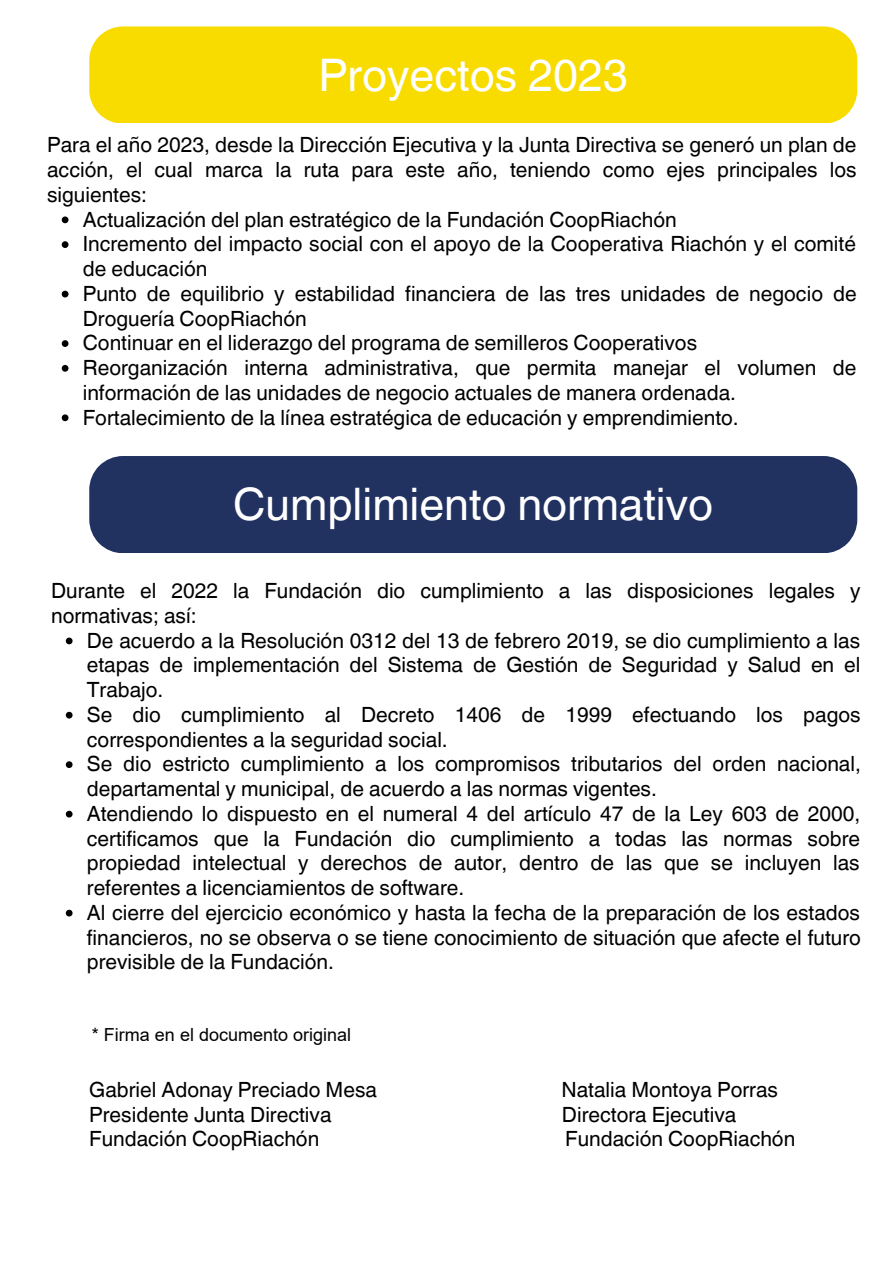
<style>
.page{position:relative;width:893px;height:1264px;background:#fff}
.page>*{position:absolute;margin:0;border:0;box-sizing:border-box;transform-origin:0 0}
.t1{font:44.85px "Helvetica World";color:#fff}
.t2{font:21px/24.8px "Helvetica World";color:#000}
.t3{font:18px "Arial";color:#000}
</style>
<div class="page">
<div style="left:89px;top:26px;width:768px;height:97px;background:#f8dc00"></div>
<svg style="left:62px;top:216px;width:6px;height:7px"></svg>
<svg style="left:62px;top:241px;width:6px;height:7px"></svg>
<svg style="left:62px;top:291px;width:6px;height:6px"></svg>
<svg style="left:62px;top:340px;width:6px;height:7px"></svg>
<svg style="left:62px;top:365px;width:6px;height:7px"></svg>
<svg style="left:62px;top:414px;width:6px;height:7px"></svg>
<div style="left:89px;top:456px;width:768px;height:96px;background:#213261"></div>
<svg style="left:66px;top:637px;width:7px;height:7px"></svg>
<svg style="left:66px;top:711px;width:7px;height:7px"></svg>
<svg style="left:66px;top:761px;width:7px;height:7px"></svg>
<svg style="left:66px;top:810px;width:7px;height:7px"></svg>
<svg style="left:66px;top:909px;width:7px;height:7px"></svg>
<h1 class="t1" style="left:318px;top:48px;width:311px">Proyectos 2023</h1>
<p class="t2" style="left:47px;top:133px;width:810px;text-align:justify">Para el año 2023, desde la Dirección Ejecutiva y la Junta Directiva se generó un plan de acción, el cual marca la ruta para este año, teniendo como ejes principales los siguientes:</p>
<p class="t2" style="left:83px;top:207px;width:775px">Actualización del plan estratégico de la Fundación CoopRiachón<br>Incremento del impacto social con el apoyo de la Cooperativa Riachón y el comité de educación<br>Punto de equilibrio y estabilidad financiera de las tres unidades de negocio de Droguería CoopRiachón<br>Continuar en el liderazgo del programa de semilleros Cooperativos<br>Reorganización interna administrativa, que permita manejar el volumen de información de las unidades de negocio actuales de manera ordenada.<br>Fortalecimiento de la línea estratégica de educación y emprendimiento.</p>
<h1 class="t1" style="left:233px;top:478px;width:481px">Cumplimiento normativo</h1>
<p class="t2" style="left:51px;top:578px;width:810px">Durante el 2022 la Fundación dio cumplimiento a las disposiciones legales y normativas; así:</p>
<p class="t2" style="left:87px;top:628px;width:775px">De acuerdo a la Resolución 0312 del 13 de febrero 2019, se dio cumplimiento a las etapas de implementación del Sistema de Gestión de Seguridad y Salud en el Trabajo.<br>Se dio cumplimiento al Decreto 1406 de 1999 efectuando los pagos correspondientes a la seguridad social.<br>Se dio estricto cumplimiento a los compromisos tributarios del orden nacional, departamental y municipal, de acuerdo a las normas vigentes.<br>Atendiendo lo dispuesto en el numeral 4 del artículo 47 de la Ley 603 de 2000, certificamos que la Fundación dio cumplimiento a todas las normas sobre propiedad intelectual y derechos de autor, dentro de las que se incluyen las referentes a licenciamientos de software.<br>Al cierre del ejercicio económico y hasta la fecha de la preparación de los estados financieros, no se observa o se tiene conocimiento de situación que afecte el futuro previsible de la Fundación.</p>
<p class="t3" style="left:92px;top:1022px;width:261px">* Firma en el documento original</p>
<p class="t2" style="left:89px;top:1077px;width:289px">Gabriel Adonay Preciado Mesa</p>
<p class="t2" style="left:561px;top:1077px;width:218px">Natalia Montoya Porras</p>
<p class="t2" style="left:89px;top:1101px;width:244px">Presidente Junta Directiva</p>
<p class="t2" style="left:562px;top:1101px;width:176px">Directora Ejecutiva</p>
<p class="t2" style="left:89px;top:1126px;width:231px">Fundación CoopRiachón</p>
<p class="t2" style="left:565px;top:1126px;width:231px">Fundación CoopRiachón</p>
</div>
